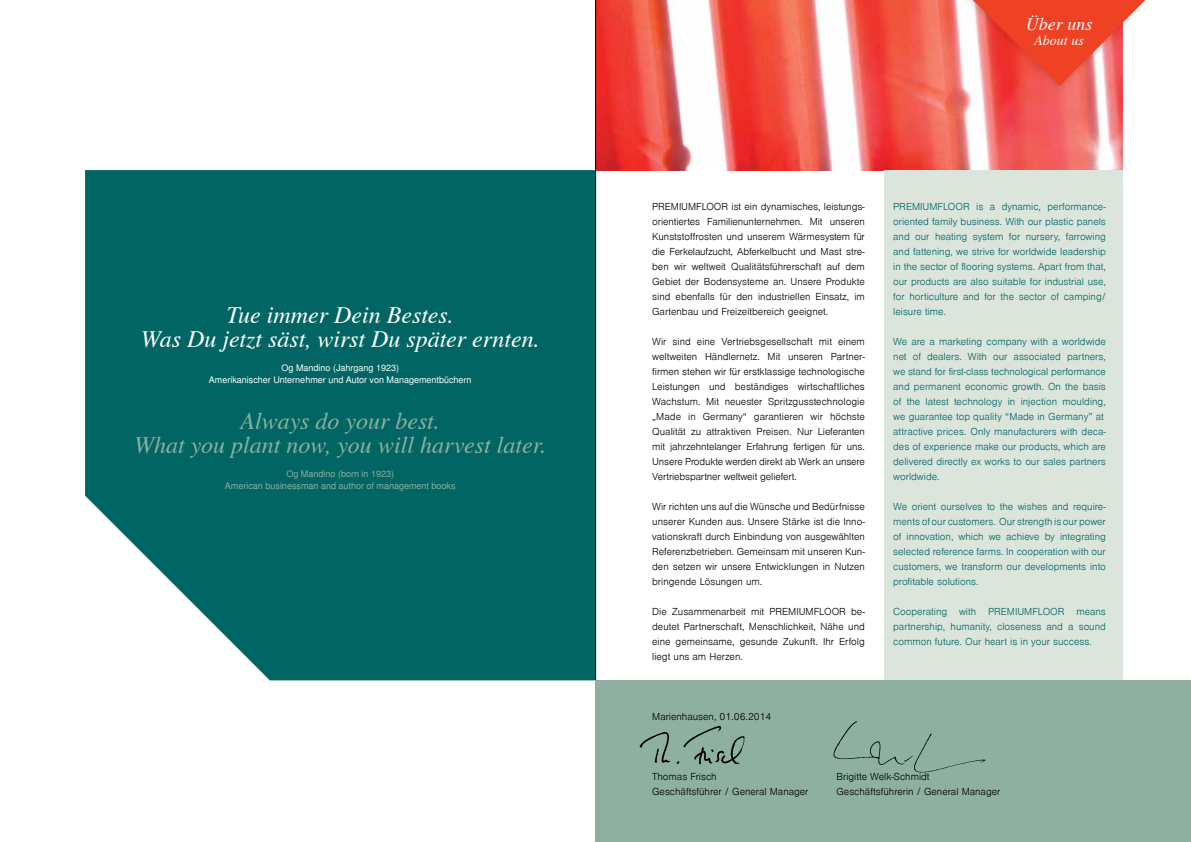
<style>
.page{position:relative;width:1191px;height:842px;background:#fff}
.page>*{position:absolute;margin:0;border:0;box-sizing:border-box;transform-origin:0 0}
.t1{font:italic 24px/24px "Nimbus Rom No 9 L";color:#fff;text-align:center}
.t2{font:italic 24px/24px "Nimbus Rom No 9 L";color:#8db0a1;text-align:center}
.t3{font:italic 18px "Nimbus Rom No 9 L";color:#fff}
.t4{font:italic 14px "Nimbus Rom No 9 L";color:#fff}
.t5{font:300 10.5px/15px "Nimbus San T";color:#000;text-align:justify}
.t6{font:300 10.5px/15px "Nimbus San T";color:#006563;text-align:justify}
.t7{font:9px/12px "Nimbus San L";color:#fff;text-align:center}
.t8{font:9px/12px "Nimbus San L";color:#8db0a1;text-align:center}
</style>
<div class="page">
<img style="left:596px;top:0;width:527px;height:170px">
<svg style="left:85px;top:170px;width:510px;height:510px;background:#116f6d"></svg>
<div style="left:884px;top:170px;width:239px;height:510px;background:#dbe5dc"></div>
<div style="left:956px;top:0;width:206px;height:94px;background:#000;opacity:.2"></div>
<svg style="left:972px;top:0;width:151px;height:86px;background:#ee5745"></svg>
<svg style="left:1123px;top:0;width:39px;height:94px"></svg>
<hr style="left:595px;top:0;width:1px;height:842px;background:#000">
<div style="left:595px;top:680px;width:596px;height:162px;background:#8db0a1"></div>
<img style="left:639px;top:725px;width:106px;height:40px">
<img style="left:833px;top:721px;width:153px;height:52px">
<h1 class="t1" style="left:141px;top:303px;width:400px">Tue immer Dein Bestes.<br>Was Du jetzt säst, wirst Du später ernten.</h1>
<p class="t7" style="left:209px;top:362px;width:264px">Og Mandino (Jahrgang 1923)<br>Amerikanischer Unternehmer und Autor von Managementbüchern</p>
<h1 class="t2" style="left:134px;top:409px;width:414px">Always do your best.<br>What you plant now, you will harvest later.</h1>
<p class="t8" style="left:225px;top:468px;width:232px">Og Mandino (born in 1923)<br>American businessman and author of management books</p>
<h2 class="t3" style="left:1025px;top:13px;width:68px">Über uns</h2>
<h3 class="t4" style="left:1034px;top:32px;width:51px">About us</h3>
<p class="t5" style="left:652px;top:199px;width:214px">PREMIUMFLOOR ist ein dynamisches, leistungs&shy;orientiertes Familienunternehmen. Mit unseren Kunststoffrosten und unserem Wärmesystem für die Ferkelaufzucht, Abferkelbucht und Mast stre&shy;ben wir weltweit Qualitätsführerschaft auf dem Gebiet der Bodensysteme an. Unsere Produkte sind ebenfalls für den industriellen Einsatz, im Gartenbau und Freizeitbereich geeignet.</p>
<p class="t5" style="left:652px;top:334px;width:214px">Wir sind eine Vertriebsgesellschaft mit einem weltweiten Händlernetz. Mit unseren Partner&shy;firmen stehen wir für erstklassige technologische Leistungen und beständiges wirtschaftliches Wachstum. Mit neuester Spritzgusstechnologie „Made in Germany“ garantieren wir höchste Qualität zu attraktiven Preisen. Nur Lieferanten mit jahrzehntelanger Erfahrung fertigen für uns.<br>Unsere Produkte werden direkt ab Werk an unsere Vertriebspartner weltweit geliefert.</p>
<p class="t5" style="left:652px;top:499px;width:214px">Wir richten uns auf die Wünsche und Bedürfnisse unserer Kunden aus. Unsere Stärke ist die Inno&shy;vationskraft durch Einbindung von ausgewählten Referenzbetrieben. Gemeinsam mit unseren Kun&shy;den setzen wir unsere Entwicklungen in Nutzen bringende Lösungen um.</p>
<p class="t5" style="left:652px;top:605px;width:214px">Die Zusammenarbeit mit PREMIUMFLOOR be&shy;deutet Partnerschaft, Menschlichkeit, Nähe und eine gemeinsame, gesunde Zukunft. Ihr Erfolg liegt uns am Herzen.</p>
<p class="t5" style="left:652px;top:709px;width:121px">Marienhausen, 01.06.2014</p>
<p class="t6" style="left:893px;top:199px;width:214px">PREMIUMFLOOR is a dynamic, performance&shy;oriented family business. With our plastic panels and our heating system for nursery, farrowing and fattening, we strive for worldwide leadership in the sector of flooring systems. Apart from that, our products are also suitable for industrial use, for horticulture and for the sector of camping/ leisure time.</p>
<p class="t6" style="left:893px;top:334px;width:214px;text-align:left">We are a marketing company with a worldwide net of dealers. With our associated partners, we stand for first-class technological performance and permanent economic growth. On the basis of the latest technology in injection moulding, we guarantee top quality “Made in Germany” at attractive prices. Only manufacturers with deca&shy;des of experience make our products, which are delivered directly ex works to our sales partners worldwide.</p>
<p class="t6" style="left:893px;top:499px;width:214px">We orient ourselves to the wishes and require&shy;ments of our customers. Our strength is our power of innovation, which we achieve by integrating selected reference farms. In cooperation with our customers, we transform our developments into profitable solutions.</p>
<p class="t6" style="left:893px;top:604px;width:214px">Cooperating with PREMIUMFLOOR means partnership, humanity, closeness and a sound common future. Our heart is in your success.</p>
<p class="t5" style="left:652px;top:769px;width:66px">Thomas Frisch</p>
<p class="t5" style="left:836px;top:769px;width:95px">Brigitte Welk-Schmidt</p>
<p class="t5" style="left:652px;top:784px;width:158px">Geschäftsführer / General Manager</p>
<p class="t5" style="left:836px;top:784px;width:165px">Geschäftsführerin / General Manager</p>
</div>
